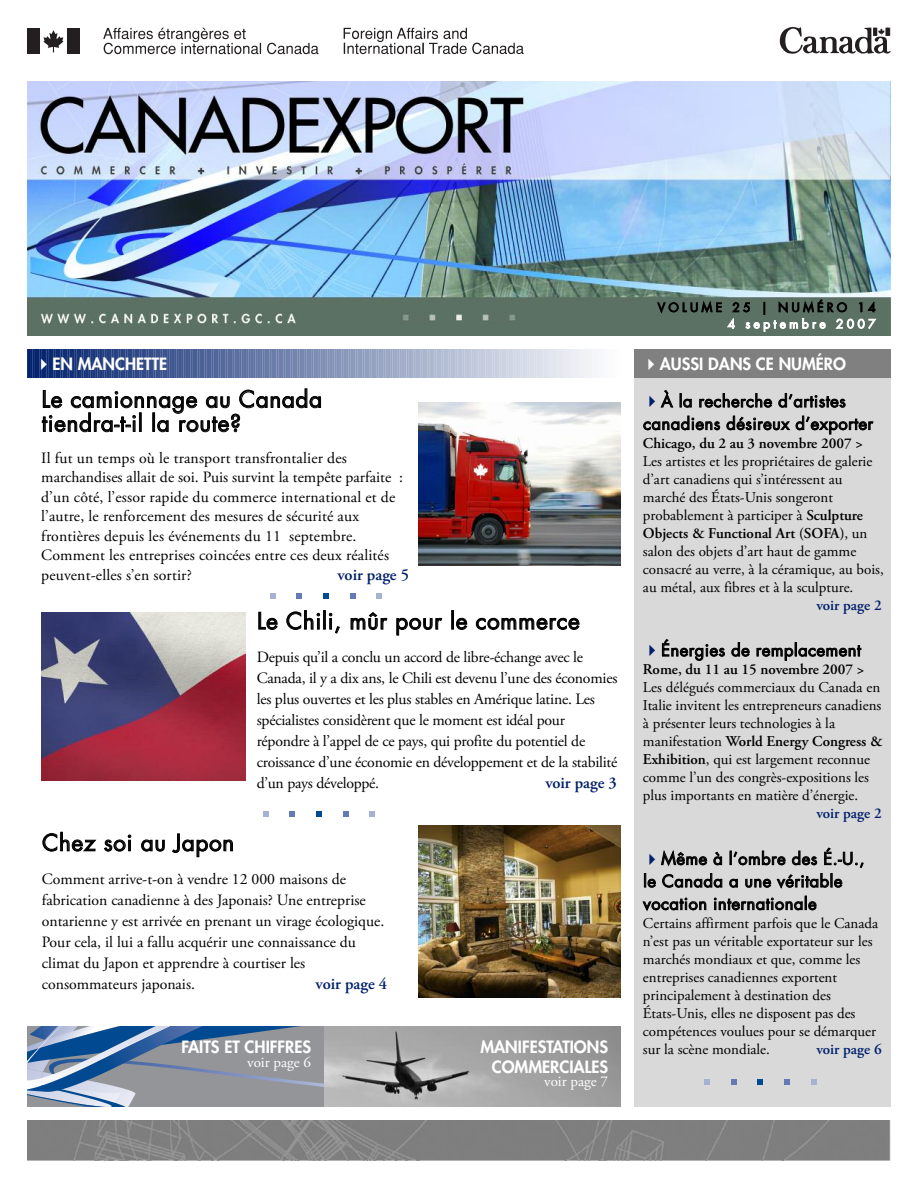
<style>
.page{position:relative;width:918px;height:1188px;background:#fff}
.page>*{position:absolute;margin:0;border:0;box-sizing:border-box;transform-origin:0 0}
.t1{font:22.5px/24px "Futura LT";letter-spacing:.03em;color:#000}
.t2{font:16.5px/22.5px "Futura LT";letter-spacing:.03em;color:#000}
.t3{font:800 16.5px/19.5px "Futura LT";color:#fff;text-align:right}
.t4{font:600 16.5px "Adobe Garamond Pro";color:#00206b}
.t5{font:15.75px/21px "Adobe Garamond Pro";color:#000}
.t6{font:15px/18px "Adobe Garamond Pro";color:#000}
.t7{font:600 15px "Adobe Garamond Pro";color:#000}
.t8{font:600 15px "Adobe Garamond Pro";color:#00206b}
.t9{font:15px "Adobe Garamond Pro";color:#fff}
.t10{font:12px "Futura LT";letter-spacing:.28em;color:#000}
.t11{font:12px "Futura LT";letter-spacing:.28em;color:#fff}
.s1{color:#00206b}
.s2{font-weight:600}
</style>
<div class="page">
<svg style="left:27px;top:349px;width:570px;height:29px;background:#7f8fb5"></svg>
<div style="left:634px;top:349px;width:257px;height:29px;background:#808080"></div>
<div style="left:634px;top:378px;width:257px;height:728px;background:#d9d9d9"></div>
<svg style="left:27px;top:1026px;width:297px;height:81px;background:#7e8fa4"></svg>
<img style="left:324px;top:1026px;width:297px;height:81px">
<img style="left:27px;top:1120px;width:864px;height:41px">
<img style="left:419px;top:403px;width:202px;height:163px">
<svg style="left:297px;top:593px;width:5px;height:5px"></svg>
<svg style="left:270px;top:593px;width:5px;height:5px"></svg>
<svg style="left:323px;top:593px;width:6px;height:5px"></svg>
<svg style="left:376px;top:593px;width:6px;height:5px"></svg>
<svg style="left:350px;top:593px;width:5px;height:5px"></svg>
<svg style="left:290px;top:811px;width:5px;height:5px"></svg>
<svg style="left:263px;top:811px;width:5px;height:5px"></svg>
<svg style="left:316px;top:811px;width:6px;height:5px"></svg>
<svg style="left:369px;top:811px;width:6px;height:5px"></svg>
<svg style="left:343px;top:811px;width:5px;height:5px"></svg>
<img style="left:418px;top:825px;width:203px;height:172px">
<svg style="left:41px;top:612px;width:204px;height:1px"></svg>
<img style="left:41px;top:613px;width:204px;height:168px">
<svg style="left:731px;top:1079px;width:6px;height:6px"></svg>
<svg style="left:705px;top:1079px;width:5px;height:6px"></svg>
<svg style="left:758px;top:1079px;width:5px;height:6px"></svg>
<svg style="left:811px;top:1079px;width:5px;height:6px"></svg>
<svg style="left:784px;top:1079px;width:6px;height:6px"></svg>
<img style="left:27px;top:81px;width:864px;height:255px">
<svg style="left:103px;top:28px;width:158px;height:26px"></svg>
<svg style="left:267px;top:43px;width:52px;height:11px"></svg>
<svg style="left:344px;top:28px;width:180px;height:26px"></svg>
<div style="left:27px;top:28px;width:13px;height:26px;background:#231f20"></div>
<svg style="left:43px;top:30px;width:21px;height:22px"></svg>
<div style="left:67px;top:28px;width:13px;height:26px;background:#231f20"></div>
<svg style="left:780px;top:27px;width:111px;height:27px"></svg>
<div style="left:885px;top:28px;width:5px;height:8px;background:#231f20"></div>
<p class="t10" style="left:658px;top:302px;width:219px">VOLUME 25 | NUMÉRO 14</p>
<p class="t11" style="left:728px;top:318px;width:149px">4 septembre 2007</p>
<p class="t3" style="left:34px;top:356px;width:134px">✔EN MANCHETTE</p>
<p class="t3" style="left:642px;top:356px;width:206px">✔AUSSI DANS CE NUMÉRO</p>
<h1 class="t1" style="left:42px;top:389px;width:282px">Le camionnage au Canada tiendra-t-il la route?</h1>
<p class="t5" style="left:41px;top:449px;width:363px;line-height:19.5px">Il fut un temps où le transport transfrontalier des marchandises allait de soi. Puis survint la tempête parfaite : d’un côté, l’essor rapide du commerce international et de l’autre, le renforcement des mesures de sécurité aux frontières depuis les événements du 11 septembre.<br>Comment les entreprises coincées entre ces deux réalités peuvent-elles s’en sortir?</p>
<p class="t2" style="left:643px;top:391px;width:232px"><span class="s1">✔</span>À la recherche d’artistes canadiens désireux d’exporter</p>
<p class="t7" style="left:643px;top:437px;width:222px">Chicago, du 2 au 3 novembre 2007 &gt;</p>
<p class="t6" style="left:643px;top:453px;width:242px">Les artistes et les propriétaires de galerie d’art canadiens qui s’intéressent au marché des États-Unis songeront probablement à participer à <span class="s2">Sculpture Objects &amp; Functional Art (SOFA)</span>, un salon des objets d’art haut de gamme consacré au verre, à la céramique, au bois, au métal, aux fibres et à la sculpture.</p>
<p class="t8" style="left:816px;top:599px;width:67px">voir page 2</p>
<p class="t2" style="left:643px;top:640px;width:219px"><span class="s1">✔</span>Énergies de remplacement</p>
<p class="t7" style="left:643px;top:664px;width:223px">Rome, du 11 au 15 novembre 2007 &gt;</p>
<p class="t6" style="left:643px;top:680px;width:241px">Les délégués commerciaux du Canada en Italie invitent les entrepreneurs canadiens à présenter leurs technologies à la manifestation <span class="s2">World Energy Congress &amp; Exhibition</span>, qui est largement reconnue comme l’un des congrès-expositions les plus importants en matière d’énergie.</p>
<p class="t8" style="left:816px;top:808px;width:67px">voir page 2</p>
<p class="t2" style="left:643px;top:849px;width:223px"><span class="s1">✔</span>Même à l’ombre des É.-U., le Canada a une véritable vocation internationale</p>
<p class="t6" style="left:643px;top:915px;width:237px">Certains affirment parfois que le Canada n’est pas un véritable exportateur sur les marchés mondiaux et que, comme les entreprises canadiennes exportent principalement à destination des États-Unis, elles ne disposent pas des compétences voulues pour se démarquer</p>
<p class="t4" style="left:338px;top:568px;width:73px">voir page 5</p>
<h1 class="t1" style="left:257px;top:611px;width:324px">Le Chili, mûr pour le commerce</h1>
<p class="t5" style="left:257px;top:648px;width:362px">Depuis qu’il a conclu un accord de libre-échange avec le Canada, il y a dix ans, le Chili est devenu l’une des économies les plus ouvertes et les plus stables en Amérique latine. Les spécialistes considèrent que le moment est idéal pour répondre à l’appel de ce pays, qui profite du potentiel de croissance d’une économie en développement et de la stabilité d’un pays développé.</p>
<p class="t4" style="left:545px;top:776px;width:73px">voir page 3</p>
<h1 class="t1" style="left:42px;top:833px;width:194px">Chez soi au Japon</h1>
<p class="t5" style="left:42px;top:869px;width:344px">Comment arrive-t-on à vendre 12 000 maisons de fabrication canadienne à des Japonais? Une entreprise ontarienne y est arrivée en prenant un virage écologique.<br>Pour cela, il lui a fallu acquérir une connaissance du climat du Japon et apprendre à courtiser les consommateurs japonais.</p>
<p class="t4" style="left:316px;top:977px;width:73px">voir page 4</p>
<p class="t3" style="left:480px;top:1039px;width:129px">MANIFESTATIONS<br>COMMERCIALES</p>
<p class="t9" style="left:544px;top:1076px;width:65px">voir page 7</p>
<p class="t3" style="left:182px;top:1039px;width:131px">FAITS ET CHIFFRES</p>
<p class="t6" style="left:643px;top:1041px;width:129px">sur la scène mondiale.</p>
<p class="t8" style="left:816px;top:1043px;width:67px">voir page 6</p>
<p class="t9" style="left:247px;top:1056px;width:65px">voir page 6</p>
</div>
